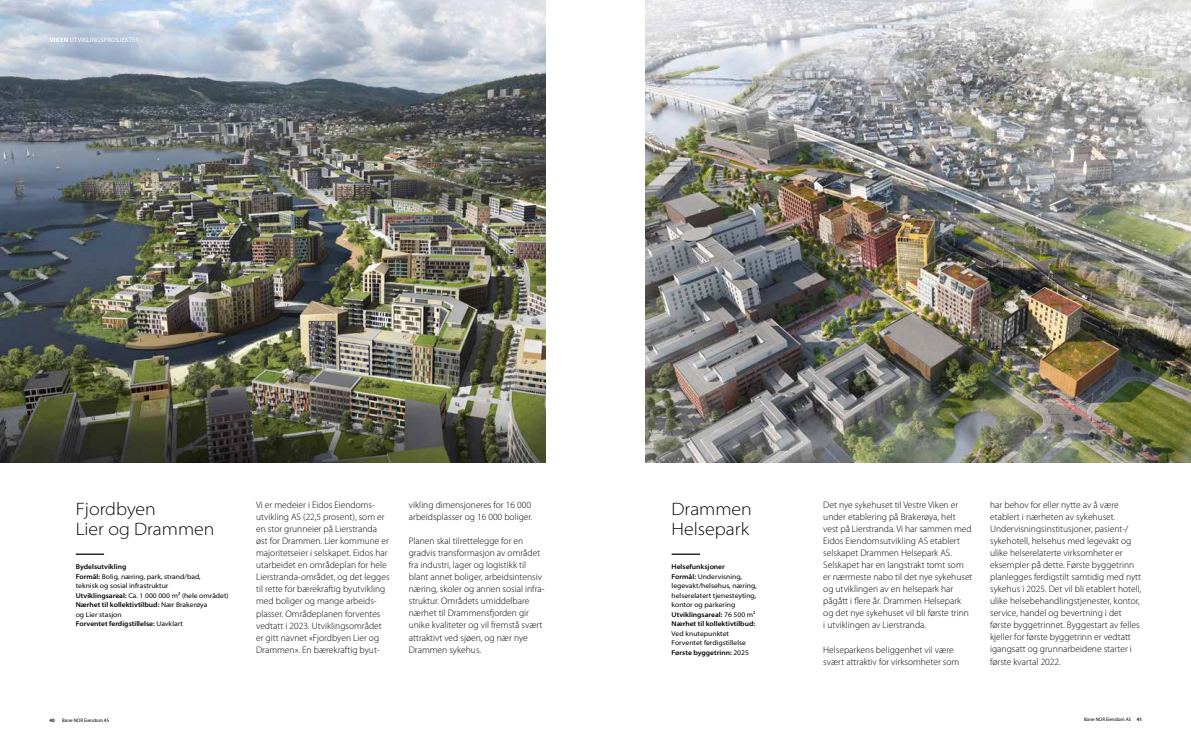
<style>
.page{position:relative;width:1191px;height:738px;background:#fff}
.page>*{position:absolute;margin:0;border:0;box-sizing:border-box;transform-origin:0 0}
.t1{font:300 semi-expanded 18px/20px "Myriad Pro";color:#000}
.t2{font:300 9.5px/12px "Myriad Pro";color:#000}
.t3{font:semi-expanded 7px/9.5px "Myriad Pro";color:#000}
.t4{font:6.5px "Myriad Pro";letter-spacing:.025em;color:#fff}
.t5{font:5px "Myriad Pro";color:#000}
.s1{font-weight:700}
.s2{font-weight:600}
</style>
<div class="page">
<img style="left:645px;top:0;width:546px;height:462px">
<svg style="left:671px;top:553px;width:29px;height:1px"></svg>
<svg style="left:76px;top:553px;width:28px;height:1px"></svg>
<img style="left:0;top:0;width:546px;height:462px">
<p class="t4" style="left:50px;top:36px;width:91px"><span class="s1">VIKEN</span> UTVIKLINGSPROSJEKTER</p>
<p class="t2" style="left:256px;top:499px;width:135px">Vi er medeier i Eidos Eiendoms&shy;utvikling AS (22,5 prosent), som er en stor grunneier på Lierstranda øst for Drammen. Lier kommune er majoritetseier i selskapet. Eidos har utarbeidet en områdeplan for hele Lierstranda-området, og det legges til rette for bærekraftig byutvikling med boliger og mange arbeids&shy;plasser. Områdeplanen forventes vedtatt i 2023. Utviklingsområdet er gitt navnet «Fjordbyen Lier og Drammen». En bærekraftig byut-</p>
<p class="t2" style="left:409px;top:499px;width:125px">vikling dimensjoneres for 16 000 arbeidsplasser og 16 000 boliger.</p>
<h1 class="t1" style="left:76px;top:498px;width:140px">Fjordbyen<br>Lier og Drammen</h1>
<h1 class="t1" style="left:671px;top:498px;width:82px">Drammen<br>Helsepark</h1>
<p class="t2" style="left:409px;top:535px;width:137px">Planen skal tilrettelegge for en gradvis transformasjon av området fra industri, lager og logistikk til blant annet boliger, arbeidsintensiv næring, skoler og annen sosial infra&shy;struktur. Områdets umiddelbare nærhet til Drammensfjorden gir unike kvaliteter og vil fremstå svært attraktivt ved sjøen, og nær nye Drammen sykehus.</p>
<p class="t3" style="left:671px;top:561px;width:87px"><span class="s2">Helsefunksjoner<br>Formål:</span> Undervisning, legevakt/helsehus, næring, helserelatert tjenesteyting, kontor og parkering<br><span class="s2">Utviklingsareal:</span> 76 500 m²<br><span class="s2">Nærhet til kollektivtilbud:</span></p>
<p class="t3" style="left:671px;top:628px;width:79px">Ved knutepunktet<br>Forventet ferdigstillelse<br><span class="s2">Første byggetrinn:</span> 2025</p>
<p class="t3" style="left:76px;top:561px;width:154px"><span class="s2">Bydelsutvikling<br>Formål:</span> Bolig, næring, park, strand/bad,<br>teknisk og sosial infrastruktur<br><span class="s2">Utviklingsareal:</span> Ca. 1 000 000 m² (hele området)<br><span class="s2">Nærhet til kollektivtilbud:</span> Nær Brakerøya<br>og Lier stasjon<br><span class="s2">Forventet ferdigstillelse:</span> Uavklart</p>
<p class="t2" style="left:823px;top:499px;width:151px">Det nye sykehuset til Vestre Viken er under etablering på Brakerøya, helt vest på Lierstranda. Vi har sammen med Eidos Eiendomsutvikling AS etablert selskapet Drammen Helsepark AS.<br>Selskapet har en langstrakt tomt som er nærmeste nabo til det nye sykehuset og utviklingen av en helsepark har pågått i flere år. Drammen Helsepark og det nye sykehuset vil bli første trinn i utviklingen av Lierstranda.</p>
<p class="t2" style="left:823px;top:643px;width:137px">Helseparkens beliggenhet vil være svært attraktiv for virksomheter som</p>
<p class="t2" style="left:990px;top:499px;width:153px">har behov for eller nytte av å være etablert i nærheten av sykehuset.<br>Undervisningsinstitusjoner, pasient-/ sykehotell, helsehus med legevakt og ulike helserelaterte virksomheter er eksempler på dette. Første byggetrinn planlegges ferdigstilt samtidig med nytt sykehus i 2025. Det vil bli etablert hotell, ulike helsebehandlingstjenester, kontor, service, handel og bevertning i det første byggetrinnet. Byggestart av felles kjeller for første byggetrinn er vedtatt igangsatt og grunnarbeidene starter i første kvartal 2022.</p>
<p class="t5" style="left:50px;top:717px;width:61px"><span class="s2">40</span> Bane NOR Eiendom AS</p>
<p class="t5" style="left:1084px;top:715px;width:59px">Bane NOR Eiendom AS <span class="s2">41</span></p>
</div>
